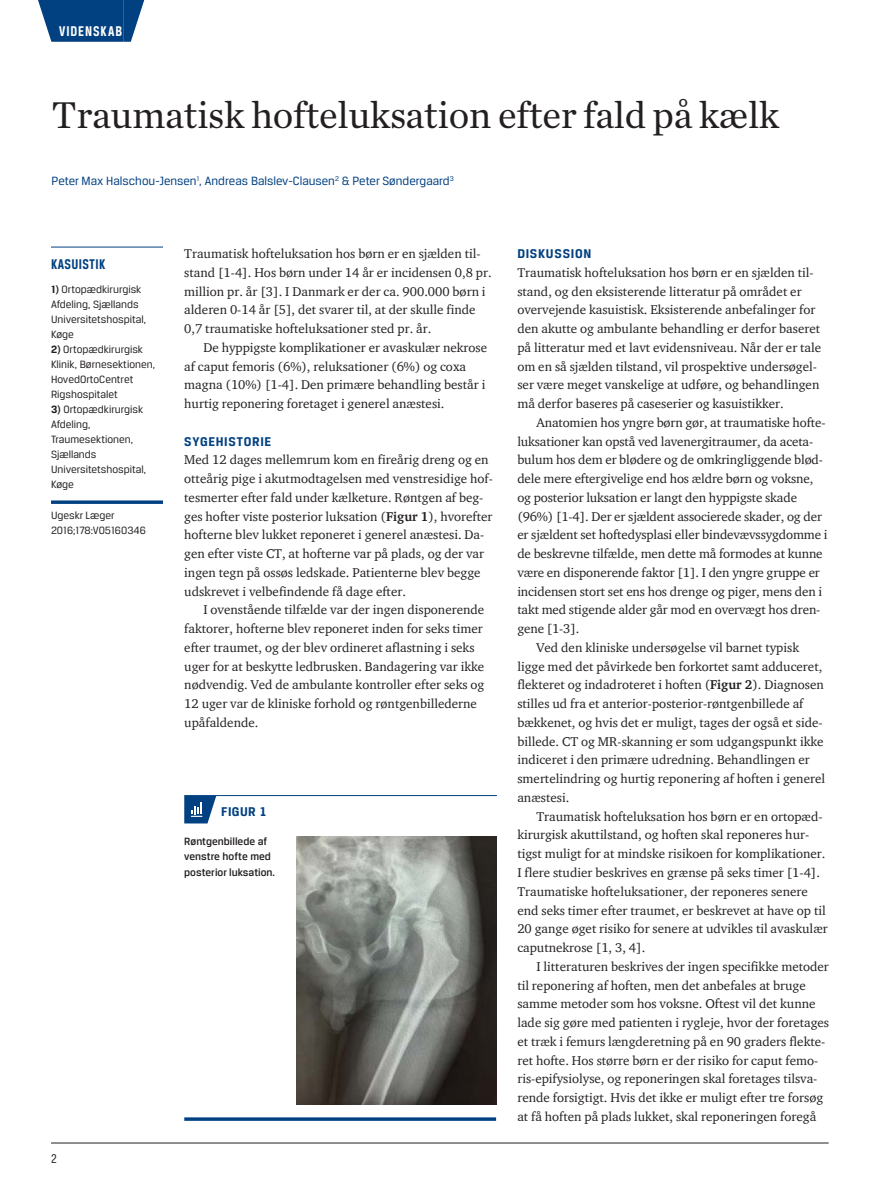
<style>
.page{position:relative;width:893px;height:1191px;background:#fff}
.page>*{position:absolute;margin:0;border:0;box-sizing:border-box;transform-origin:0 0}
.t1{font:39px "Chronicle Text G1";letter-spacing:-.01em;color:#231f20}
.t2{font:700 15px "Breuer Condensed";letter-spacing:.065em;color:#fff}
.t3{font:700 15px "Breuer Condensed";color:#014081}
.t4{font:700 13.5px "Breuer Text";letter-spacing:.05em;color:#014081}
.t5{font:13.5px "Breuer Condensed";color:#231f20}
.t6{font:13.05px/18.8px "ITC Charter Com";color:#231f20}
.t7{font:12.75px "Breuer Text";color:#014081}
.t8{font:11.25px/15px "Breuer Text";color:#231f20}
.t9{font:500 11.25px/15.8px "Breuer Text";color:#231f20}
.s1{font-weight:700}
</style>
<div class="page">
<hr style="left:51px;top:1142px;width:778px;height:1px;background:#231f20">
<div style="left:59px;top:0;width:64px;height:42px;background:#014081"></div>
<svg style="left:38px;top:0;width:21px;height:42px"></svg>
<svg style="left:123px;top:0;width:21px;height:42px"></svg>
<hr style="left:51px;top:247px;width:112px;height:1px;background:#014081">
<svg style="left:51px;top:500px;width:112px;height:4px"></svg>
<hr style="left:184px;top:795px;width:37px;height:1px;background:#014081">
<hr style="left:221px;top:795px;width:276px;height:1px;background:#014081">
<svg style="left:184px;top:796px;width:32px;height:27px"></svg>
<img style="left:296px;top:836px;width:200px;height:268px">
<hr style="left:184px;top:1117px;width:312px;height:3px;background:#014081">
<p class="t2" style="left:59px;top:23px;width:65px">VIDENSKAB</p>
<h1 class="t1" style="left:52px;top:86px;width:729px">Traumatisk hofteluksation efter fald på kælk</h1>
<p class="t7" style="left:52px;top:174px;width:404px">Peter Max Halschou-Jensen<sup>1</sup>, Andreas Balslev-Clausen<sup>2</sup> &amp; Peter Søndergaard<sup>3</sup></p>
<p class="t3" style="left:51px;top:255px;width:50px">KASUISTIK</p>
<p class="t8" style="left:51px;top:281px;width:97px"><span class="s1">1)</span> Ortopædkirurgisk<br>Afdeling, Sjællands<br>Universitetshospital,<br>Køge</p>
<p class="t8" style="left:51px;top:341px;width:106px"><span class="s1">2)</span> Ortopædkirurgisk<br>Klinik, Børnesektionen,<br>HovedOrtoCentret<br>Rigshospitalet</p>
<p class="t8" style="left:51px;top:401px;width:97px"><span class="s1">3)</span> Ortopædkirurgisk<br>Afdeling,<br>Traumesektionen,<br>Sjællands<br>Universitetshospital,<br>Køge</p>
<p class="t8" style="left:51px;top:507px;width:96px">Ugeskr Læger<br>2016;178:V05160346</p>
<p class="t6" style="left:184px;top:244px;width:309px">Traumatisk hofteluksation hos børn er en sjælden til&shy;stand [1-4]. Hos børn under 14 år er incidensen 0,8 pr. million pr. år [3]. I Danmark er der ca. 900.000 børn i alderen 0-14 år [5], det svarer til, at der skulle finde 0,7 traumatiske hofteluksationer sted pr. år.</p>
<p class="t6" style="left:184px;top:338px;width:304px;text-indent:19px">De hyppigste komplikationer er avaskulær nekrose af caput femoris (6%), reluksationer (6%) og coxa magna (10%) [1-4]. Den primære behandling består i hurtig reponering foretaget i generel anæstesi.</p>
<p class="t4" style="left:184px;top:433px;width:89px">SYGEHISTORIE</p>
<p class="t6" style="left:184px;top:450px;width:310px">Med 12 dages mellemrum kom en fireårig dreng og en otteårig pige i akutmodtagelsen med venstresidige hof&shy;tesmerter efter fald under kælketure. Røntgen af beg&shy;ges hofter viste posterior luksation (<span class="s1">Figur 1</span>), hvorefter hofterne blev lukket reponeret i generel anæstesi. Da&shy;gen efter viste CT, at hofterne var på plads, og der var ingen tegn på ossøs ledskade. Patienterne blev begge udskrevet i velbefindende få dage efter.</p>
<p class="t6" style="left:184px;top:600px;width:302px;text-indent:19px">I ovenstående tilfælde var der ingen disponerende faktorer, hofterne blev reponeret inden for seks timer efter traumet, og der blev ordineret aflastning i seks uger for at beskytte ledbrusken. Bandagering var ikke nødvendig. Ved de ambulante kontroller efter seks og 12 uger var de kliniske forhold og røntgenbillederne upåfaldende.</p>
<p class="t4" style="left:221px;top:804px;width:15px">Figur</p>
<p class="t4" style="left:260px;top:804px;width:9px">1</p>
<p class="t9" style="left:184px;top:833px;width:92px">Røntgenbillede af venstre hofte med posterior luksation.</p>
<p class="t5" style="left:51px;top:1150px;width:7px">2</p>
<p class="t4" style="left:517px;top:246px;width:75px">DISKUSSION</p>
<p class="t6" style="left:517px;top:263px;width:305px">Traumatisk hofteluksation hos børn er en sjælden til&shy;stand, og den eksisterende litteratur på området er overvejende kasuistisk. Eksisterende anbefalinger for den akutte og ambulante behandling er derfor baseret på litteratur med et lavt evidensniveau. Når der er tale om en så sjælden tilstand, vil prospektive undersøgel&shy;ser være meget vanskelige at udføre, og behandlingen må derfor baseres på caseserier og kasuistikker.</p>
<p class="t6" style="left:536px;top:413px;width:291px">Anatomien hos yngre børn gør, at traumatiske hofte-</p>
<p class="t6" style="left:517px;top:431px;width:296px">luksationer kan opstå ved lavenergitraumer, da aceta-</p>
<p class="t6" style="left:517px;top:450px;width:307px">bulum hos dem er blødere og de omkringliggende blød-</p>
<p class="t6" style="left:517px;top:469px;width:297px">dele mere eftergivelige end hos ældre børn og voksne,</p>
<p class="t6" style="left:517px;top:488px;width:281px">og posterior luksation er langt den hyppigste skade</p>
<p class="t6" style="left:517px;top:506px;width:306px">(96%) [1-4]. Der er sjældent associerede skader, og der</p>
<p class="t6" style="left:517px;top:525px;width:312px">er sjældent set hoftedysplasi eller bindevævssygdomme i</p>
<p class="t6" style="left:517px;top:544px;width:307px">de beskrevne tilfælde, men dette må formodes at kunne</p>
<p class="t6" style="left:517px;top:563px;width:304px">være en disponerende faktor [1]. I den yngre gruppe er</p>
<p class="t6" style="left:517px;top:581px;width:306px">incidensen stort set ens hos drenge og piger, mens den i</p>
<p class="t6" style="left:517px;top:600px;width:305px">takt med stigende alder går mod en overvægt hos dren-</p>
<p class="t6" style="left:517px;top:619px;width:64px">gene [1-3].</p>
<p class="t6" style="left:536px;top:638px;width:264px">Ved den kliniske undersøgelse vil barnet typisk</p>
<p class="t6" style="left:517px;top:656px;width:306px">ligge med det påvirkede ben forkortet samt adduceret,</p>
<p class="t6" style="left:517px;top:675px;width:308px">flekteret og indadroteret i hoften (<span class="s1">Figur 2</span>). Diagnosen</p>
<p class="t6" style="left:517px;top:694px;width:288px">stilles ud fra et anterior-posterior-røntgenbillede af</p>
<p class="t6" style="left:517px;top:713px;width:307px">bækkenet, og hvis det er muligt, tages der også et side-</p>
<p class="t6" style="left:517px;top:731px;width:308px">billede. CT og MR-skanning er som udgangspunkt ikke</p>
<p class="t6" style="left:517px;top:750px;width:294px">indiceret i den primære udredning. Behandlingen er</p>
<p class="t6" style="left:517px;top:769px;width:309px">smertelindring og hurtig reponering af hoften i generel</p>
<p class="t6" style="left:517px;top:788px;width:53px">anæstesi.</p>
<p class="t6" style="left:536px;top:806px;width:288px">Traumatisk hofteluksation hos børn er en ortopæd-</p>
<p class="t6" style="left:517px;top:825px;width:293px">kirurgisk akuttilstand, og hoften skal reponeres hur-</p>
<p class="t6" style="left:517px;top:844px;width:310px">tigst muligt for at mindske risikoen for komplikationer.</p>
<p class="t6" style="left:517px;top:863px;width:304px">I flere studier beskrives en grænse på seks timer [1-4].</p>
<p class="t6" style="left:517px;top:881px;width:292px">Traumatiske hofteluksationer, der reponeres senere</p>
<p class="t6" style="left:517px;top:900px;width:310px">end seks timer efter traumet, er beskrevet at have op til</p>
<p class="t6" style="left:517px;top:919px;width:312px">20 gange øget risiko for senere at udvikles til avaskulær</p>
<p class="t6" style="left:517px;top:938px;width:129px">caputnekrose [1, 3, 4].</p>
<p class="t6" style="left:536px;top:956px;width:294px">I litteraturen beskrives der ingen specifikke metoder</p>
<p class="t6" style="left:517px;top:975px;width:290px">til reponering af hoften, men det anbefales at bruge</p>
<p class="t6" style="left:517px;top:994px;width:300px">samme metoder som hos voksne. Oftest vil det kunne</p>
<p class="t6" style="left:517px;top:1013px;width:313px">lade sig gøre med patienten i rygleje, hvor der foretages</p>
<p class="t6" style="left:517px;top:1031px;width:309px">et træk i femurs længderetning på en 90 graders flekte-</p>
<p class="t6" style="left:517px;top:1050px;width:302px">ret hofte. Hos større børn er der risiko for caput femo-</p>
<p class="t6" style="left:517px;top:1069px;width:302px">ris-epifysiolyse, og reponeringen skal foretages tilsva-</p>
<p class="t6" style="left:517px;top:1088px;width:307px">rende forsigtigt. Hvis det ikke er muligt efter tre forsøg</p>
<p class="t6" style="left:517px;top:1106px;width:300px">at få hoften på plads lukket, skal reponeringen foregå</p>
</div>
